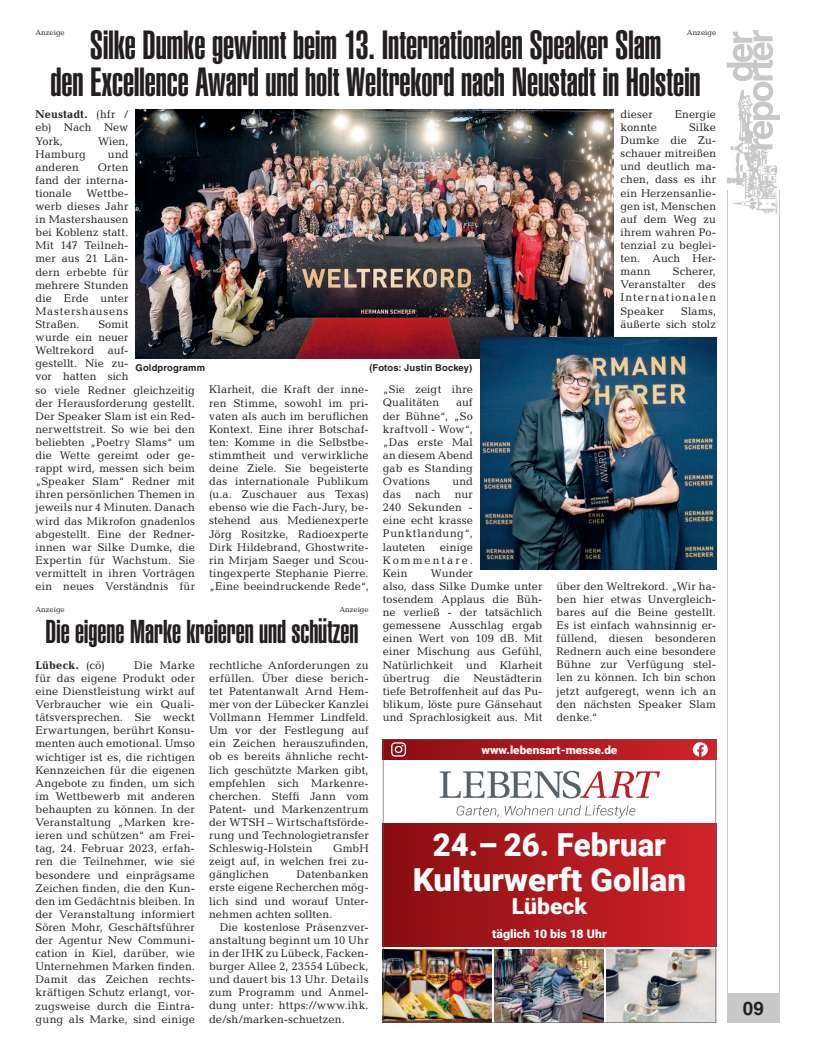
<style>
.page{position:relative;width:819px;height:1053px;background:#fff}
.page>*{position:absolute;margin:0;border:0;box-sizing:border-box;transform-origin:0 0}
.t1{font:40px/37.5px "Helvetica LT Std Ultra Comp";letter-spacing:-.005em;color:#231f20;text-align:center}
.t2{font:32.5px "Helvetica LT Std Ultra Comp";letter-spacing:-.005em;color:#231f20}
.t3{font:900 31.62px/35.8px "Roboto";color:#fff;text-align:center}
.t4{font:900 21.88px "Roboto";color:#fff;scale:1.04 1}
.t5{font:700 18.75px "Helvetica LT Std";color:#231f20}
.t6{font:900 11.75px "Roboto";color:#fff;scale:1.04 1}
.t7{font:11.25px/13.1px "Candida Std";letter-spacing:.015em;color:#231f20;text-align:justify}
.t8{font:900 11.25px "Roboto";color:#fff;scale:1.04 1}
.t9{font:700 11.25px "Candida Std";letter-spacing:.02em;color:#231f20}
.t10{font:700 9.38px "Helvetica LT Std";letter-spacing:.015em;color:#231f20}
.t11{font:7.5px "Candida Std";color:#231f20}
.s1{font-weight:700}
.s2{font-weight:400}
</style>
<div class="page">
<div style="left:726px;top:993px;width:53px;height:29px;background:#c7c8ca"></div>
<hr style="left:778px;top:190px;width:1px;height:832px;background:#c7c8ca">
<hr style="left:726px;top:190px;width:1px;height:832px;background:#c7c8ca">
<img style="left:726px;top:149px;width:52px;height:65px">
<svg style="left:726px;top:30px;width:54px;height:119px"></svg>
<img style="left:383px;top:739px;width:333px;height:283px">
<img style="left:136px;top:110px;width:477px;height:249px">
<img style="left:480px;top:338px;width:236px;height:231px">
<p class="t1" style="left:50px;top:27px;width:651px">Silke Dumke gewinnt beim 13. Internationalen Speaker Slam<br>den Excellence Award und holt Weltrekord nach Neustadt in Holstein</p>
<p class="t7" style="left:35px;top:108px;width:95px"><span class="s1">Neustadt.</span> (hfr / eb) Nach New York,</p>
<p class="t11" style="left:35px;top:28px;width:31px">Anzeige</p>
<p class="t11" style="left:686px;top:28px;width:31px">Anzeige</p>
<p class="t7" style="left:620px;top:108px;width:34px">dieser</p>
<p class="t7" style="left:674px;top:108px;width:43px">Energie</p>
<p class="t7" style="left:620px;top:121px;width:38px">konnte</p>
<p class="t7" style="left:620px;top:121px;width:97px;text-indent:69px">Silke Dumke die Zu&shy;schauer mitreißen und deutlich ma&shy;chen, dass es ihr ein Herzensanlie&shy;gen ist, Menschen auf dem Weg zu ihrem wahren Po&shy;tenzial zu beglei&shy;ten. Auch Her&shy;mann</p>
<p class="t7" style="left:98px;top:134px;width:32px">Wien,</p>
<p class="t7" style="left:35px;top:147px;width:52px">Hamburg</p>
<p class="t7" style="left:108px;top:147px;width:22px">und</p>
<p class="t7" style="left:35px;top:160px;width:45px">anderen</p>
<p class="t7" style="left:35px;top:160px;width:95px;text-indent:62px">Orten fand der interna&shy;tionale</p>
<p class="t7" style="left:35px;top:186px;width:95px;text-indent:51px">Wettbe&shy;werb dieses Jahr in Mastershausen bei Koblenz statt.<br>Mit 147 Teilneh&shy;mer aus 21 Län&shy;dern erbebte für mehrere Stunden die Erde unter Mastershausens Straßen.</p>
<p class="t7" style="left:620px;top:265px;width:97px;text-indent:52px">Scherer, Veranstalter des Internationalen Speaker</p>
<p class="t7" style="left:620px;top:304px;width:97px;text-align:right">Slams,<br>äußerte sich stolz</p>
<p class="t7" style="left:35px;top:317px;width:161px;text-align:left;text-indent:63px">Somit<br>wurde ein neuer<br>Weltrekord auf-<br>gestellt. Nie zu-<br>vor hatten sich<br>so viele Redner gleichzeitig der Herausforderung gestellt.<br>Der Speaker Slam ist ein Red&shy;nerwettstreit. So wie bei den beliebten „Poetry Slams“ um die Wette gereimt oder ge&shy;rappt wird, messen sich beim „Speaker Slam“ Redner mit ihren persönlichen Themen in jeweils nur 4 Minuten. Danach wird das Mikrofon gnadenlos abgestellt. Eine der Redner&shy;innen war Silke Dumke, die<br>Expertin für Wachstum. Sie vermittelt in ihren Vorträgen ein neues Verständnis für</p>
<p class="t10" style="left:136px;top:362px;width:71px">Goldprogramm</p>
<p class="t10" style="left:369px;top:362px;width:104px">(Fotos: Justin Bockey)</p>
<p class="t7" style="left:209px;top:383px;width:161px">Klarheit, die Kraft der inne&shy;ren Stimme, sowohl im pri&shy;vaten als auch im beruflichen Kontext. Eine ihrer Botschaf&shy;ten: Komme in die Selbstbe&shy;stimmtheit und verwirkliche deine Ziele. Sie begeisterte das internationale Publikum (u.a. Zuschauer aus Texas) ebenso wie die Fach-Jury, be&shy;stehend aus Medienexperte Jörg Rositzke, Radioexperte Dirk Hildebrand, Ghostwrite&shy;rin Mirjam Saeger und Scou&shy;tingexperte Stephanie Pierre. „Eine beeindruckende Rede“,</p>
<p class="t7" style="left:383px;top:383px;width:92px">„Sie zeigt ihre<br>Qualitäten</p>
<p class="t7" style="left:383px;top:396px;width:92px;text-indent:73px">auf der Bühne“, „So kraftvoll - Wow“, „Das erste Mal an diesem Abend gab es Standing Ovations</p>
<p class="t7" style="left:452px;top:474px;width:22px">und</p>
<p class="t7" style="left:383px;top:488px;width:20px">das</p>
<p class="t7" style="left:415px;top:488px;width:27px">nach</p>
<p class="t7" style="left:383px;top:488px;width:92px;text-indent:72px">nur 240 Sekunden - eine echt krasse Punktlandung“, lauteten</p>
<p class="t7" style="left:383px;top:540px;width:92px;text-indent:57px">einige Kommentare.<br>Kein</p>
<p class="t7" style="left:383px;top:566px;width:161px;text-align:left;text-indent:48px">Wunder<br>also, dass Silke Dumke unter tosendem Applaus die Büh&shy;ne verließ - der tatsächlich gemessene Ausschlag ergab einen Wert von 109 dB. Mit einer Mischung aus Gefühl,<br>Natürlichkeit und Klarheit übertrug die Neustädterin tiefe Betroffenheit auf das Pu&shy;blikum, löste pure Gänsehaut und Sprachlosigkeit aus. Mit</p>
<p class="t7" style="left:556px;top:579px;width:161px">über den Weltrekord. „Wir ha&shy;ben hier etwas Unvergleich&shy;bares auf die Beine gestellt.<br>Es ist einfach wahnsinnig er&shy;füllend, diesen besonderen Rednern auch eine besondere Bühne zur Verfügung stel&shy;len zu können. Ich bin schon jetzt aufgeregt, wenn ich an den nächsten Speaker Slam denke.“</p>
<p class="t11" style="left:35px;top:605px;width:31px">Anzeige</p>
<p class="t11" style="left:339px;top:605px;width:31px">Anzeige</p>
<p class="t2" style="left:45px;top:612px;width:314px">Die eigene Marke kreieren und schützen</p>
<p class="t9" style="left:35px;top:658px;width:71px">Lübeck. <span class="s2">(cö)</span></p>
<p class="t7" style="left:35px;top:658px;width:161px;text-indent:99px">Die Marke für das eigene Produkt oder eine Dienstleistung wirkt auf Verbraucher wie ein Quali&shy;tätsversprechen. Sie weckt Erwartungen, berührt Konsu&shy;menten auch emotional. Umso wichtiger ist es, die richtigen Kennzeichen für die eigenen Angebote zu finden, um sich im Wettbewerb mit anderen behaupten zu können. In der Veranstaltung „Marken kre&shy;ieren und schützen“ am Frei&shy;tag, 24. Februar 2023, erfah&shy;ren die Teilnehmer, wie sie besondere und einprägsame Zeichen finden, die den Kun&shy;den im Gedächtnis bleiben. In der Veranstaltung informiert Sören Mohr, Geschäftsführer der Agentur New Communi&shy;cation in Kiel, darüber, wie Unternehmen Marken finden.<br>Damit das Zeichen rechts&shy;kräftigen Schutz erlangt, vor&shy;zugsweise durch die Eintra&shy;gung als Marke, sind einige</p>
<p class="t7" style="left:209px;top:658px;width:161px">rechtliche Anforderungen zu erfüllen. Über diese berich&shy;tet Patentanwalt Arnd Hem&shy;mer von der Lübecker Kanzlei Vollmann Hemmer Lindfeld.<br>Um vor der Festlegung auf ein Zeichen herauszufinden, ob es bereits ähnliche recht&shy;lich geschützte Marken gibt, empfehlen sich Markenre&shy;cherchen. Steffi Jann vom Patent- und Markenzentrum der WTSH – Wirtschaftsförde&shy;rung und Technologietransfer Schleswig-Holstein</p>
<p class="t8" style="left:481px;top:742px;width:132px">www.lebensart-messe.de</p>
<p class="t3" style="left:413px;top:825px;width:275px">24.– 26. Februar<br>Kulturwerft Gollan</p>
<p class="t4" style="left:512px;top:891px;width:74px">Lübeck</p>
<p class="t6" style="left:492px;top:925px;width:112px">täglich 10 bis 18 Uhr</p>
<p class="t7" style="left:209px;top:841px;width:161px;text-indent:124px">GmbH zeigt auf, in welchen frei zu&shy;gänglichen</p>
<p class="t7" style="left:296px;top:868px;width:74px">Datenbanken</p>
<p class="t7" style="left:209px;top:881px;width:161px">erste eigene Recherchen mög-</p>
<p class="t7" style="left:209px;top:894px;width:161px">lich sind und worauf Unter-</p>
<p class="t7" style="left:209px;top:907px;width:125px">nehmen achten sollten.</p>
<p class="t7" style="left:220px;top:920px;width:150px">Die kostenlose Präsenzver-</p>
<p class="t7" style="left:209px;top:933px;width:161px">anstaltung beginnt um 10 Uhr</p>
<p class="t7" style="left:209px;top:946px;width:161px">in der IHK zu Lübeck, Facken-</p>
<p class="t7" style="left:209px;top:959px;width:161px">burger Allee 2, 23554 Lübeck,</p>
<p class="t7" style="left:209px;top:972px;width:161px">und dauert bis 13 Uhr. Details</p>
<p class="t7" style="left:209px;top:985px;width:161px">zum Programm und Anmel-</p>
<p class="t7" style="left:209px;top:998px;width:161px">dung unter: https://www.ihk.</p>
<p class="t7" style="left:209px;top:1012px;width:137px">de/sh/marken-schuetzen.</p>
<p class="t5" style="left:742px;top:996px;width:23px">09</p>
</div>
